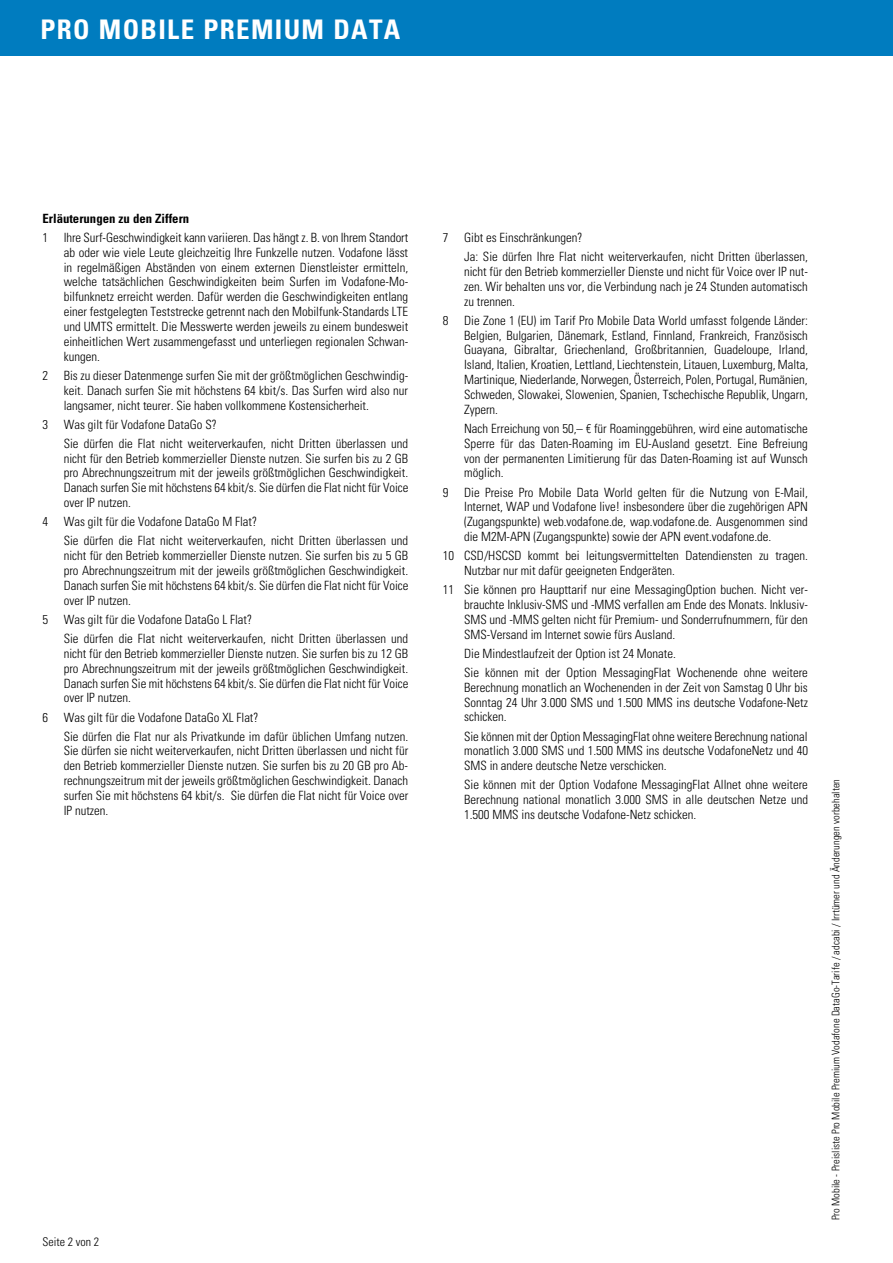
<style>
.page{position:relative;width:893px;height:1263px;background:#fff}
.page>*{position:absolute;margin:0;border:0;box-sizing:border-box;transform-origin:0 0}
.t1{font:700 condensed 27px "Univers";letter-spacing:.05em;color:#fff}
.t2{font:300 condensed 12.75px/14.9px "Univers";color:#000;text-align:justify}
.t3{font:700 condensed 12.75px "Univers";color:#000}
.t4{font:300 condensed 12px "Univers";color:#000}
.t5{font:300 condensed 10.5px "Univers";color:#000}
.s1{font-family:"Linotype Euro Font Gto P";font-weight:400;font-stretch:normal}
</style>
<div class="page">
<div style="left:0;top:0;width:893px;height:55px;background:#007cbf"></div>
<h1 class="t1" style="left:40px;top:13px;width:361px">PRO MOBILE PREMIUM DATA</h1>
<p class="t3" style="left:43px;top:210px;width:148px">Erläuterungen zu den Ziffern</p>
<p class="t2" style="left:64px;top:230px;width:346px;text-indent:-21px">1 Ihre Surf-Geschwindigkeit kann variieren. Das hängt z. B. von Ihrem Standort ab oder wie viele Leute gleichzeitig Ihre Funkzelle nutzen. Vodafone lässt in regelmäßigen Abständen von einem externen Dienstleister ermitteln, welche tatsächlichen Geschwindigkeiten beim Surfen im Vodafone-Mo&shy;bilfunknetz erreicht werden. Dafür werden die Geschwindigkeiten entlang einer festgelegten Teststrecke getrennt nach den Mobilfunk-Standards LTE und UMTS ermittelt. Die Messwerte werden jeweils zu einem bundesweit einheitlichen Wert zusammengefasst und unterliegen regionalen Schwan&shy;kungen.</p>
<p class="t2" style="left:64px;top:368px;width:346px;text-indent:-21px">2 Bis zu dieser Datenmenge surfen Sie mit der größtmöglichen Geschwindig&shy;keit. Danach surfen Sie mit höchstens 64 kbit/s. Das Surfen wird also nur langsamer, nicht teurer. Sie haben vollkommene Kostensicherheit.</p>
<p class="t2" style="left:64px;top:415px;width:346px;line-height:19px;text-indent:-21px">3 Was gilt für Vodafone DataGo S?<br>Sie dürfen die Flat nicht weiterverkaufen, nicht Dritten überlassen und</p>
<p class="t2" style="left:64px;top:451px;width:346px">nicht für den Betrieb kommerzieller Dienste nutzen. Sie surfen bis zu 2 GB pro Abrechnungszeitrum mit der jeweils größtmöglichen Geschwindigkeit.<br>Danach surfen Sie mit höchstens 64 kbit/s. Sie dürfen die Flat nicht für Voice over IP nutzen.</p>
<p class="t2" style="left:64px;top:512px;width:346px;line-height:19px;text-indent:-21px">4 Was gilt für die Vodafone DataGo M Flat?<br>Sie dürfen die Flat nicht weiterverkaufen, nicht Dritten überlassen und</p>
<p class="t2" style="left:64px;top:548px;width:346px">nicht für den Betrieb kommerzieller Dienste nutzen. Sie surfen bis zu 5 GB pro Abrechnungszeitrum mit der jeweils größtmöglichen Geschwindigkeit.<br>Danach surfen Sie mit höchstens 64 kbit/s. Sie dürfen die Flat nicht für Voice over IP nutzen.</p>
<p class="t2" style="left:64px;top:610px;width:346px;line-height:19px;text-indent:-21px">5 Was gilt für die Vodafone DataGo L Flat?<br>Sie dürfen die Flat nicht weiterverkaufen, nicht Dritten überlassen und</p>
<p class="t2" style="left:64px;top:646px;width:346px">nicht für den Betrieb kommerzieller Dienste nutzen. Sie surfen bis zu 12 GB pro Abrechnungszeitrum mit der jeweils größtmöglichen Geschwindigkeit.<br>Danach surfen Sie mit höchstens 64 kbit/s. Sie dürfen die Flat nicht für Voice over IP nutzen.</p>
<p class="t2" style="left:64px;top:707px;width:346px;line-height:19px;text-indent:-21px">6 Was gilt für die Vodafone DataGo XL Flat?<br>Sie dürfen die Flat nur als Privatkunde im dafür üblichen Umfang nutzen.</p>
<p class="t2" style="left:64px;top:743px;width:346px">Sie dürfen sie nicht weiterverkaufen, nicht Dritten überlassen und nicht für den Betrieb kommerzieller Dienste nutzen. Sie surfen bis zu 20 GB pro Ab&shy;rechnungszeitrum mit der jeweils größtmöglichen Geschwindigkeit. Danach surfen Sie mit höchstens 64 kbit/s. Sie dürfen die Flat nicht für Voice over IP nutzen.</p>
<p class="t4" style="left:43px;top:1235px;width:58px">Seite 2 von 2</p>
<p class="t2" style="left:464px;top:228px;width:345px;line-height:19px;text-indent:-21px">7 Gibt es Einschränkungen?<br>Ja: Sie dürfen Ihre Flat nicht weiterverkaufen, nicht Dritten überlassen,</p>
<p class="t2" style="left:464px;top:264px;width:345px">nicht für den Betrieb kommerzieller Dienste und nicht für Voice over IP nut&shy;zen. Wir behalten uns vor, die Verbindung nach je 24 Stunden automatisch zu trennen.</p>
<p class="t2" style="left:464px;top:313px;width:346px;text-indent:-21px">8 Die Zone 1 (EU) im Tarif Pro Mobile Data World umfasst folgende Länder:<br>Belgien, Bulgarien, Dänemark, Estland, Finnland, Frankreich, Französisch Guayana, Gibraltar, Griechenland, Großbritannien, Guadeloupe, Irland, Island, Italien, Kroatien, Lettland, Liechtenstein, Litauen, Luxemburg, Malta, Martinique, Niederlande, Norwegen, Österreich, Polen, Portugal, Rumänien, Schweden, Slowakei, Slowenien, Spanien, Tschechische Republik, Ungarn, Zypern.</p>
<p class="t2" style="left:464px;top:421px;width:345px">Nach Erreichung von 50,– <span class="s1">m</span> für Roaminggebühren, wird eine automatische Sperre für das Daten-Roaming im EU-Ausland gesetzt. Eine Befreiung von der permanenten Limitierung für das Daten-Roaming ist auf Wunsch möglich.</p>
<p class="t2" style="left:464px;top:485px;width:345px;text-indent:-21px">9 Die Preise Pro Mobile Data World gelten für die Nutzung von E-Mail, Internet, WAP und Vodafone live! insbesondere über die zugehörigen APN (Zugangspunkte) web.vodafone.de, wap.vodafone.de. Ausgenommen sind die M2M-APN (Zugangspunkte) sowie der APN event.vodafone.de.</p>
<p class="t2" style="left:464px;top:548px;width:345px;text-indent:-21px">10 CSD/HSCSD kommt bei leitungsvermittelten Datendiensten zu tragen.<br>Nutzbar nur mit dafür geeigneten Endgeräten.</p>
<p class="t2" style="left:464px;top:582px;width:345px;text-indent:-21px">11 Sie können pro Haupttarif nur eine MessagingOption buchen. Nicht ver&shy;brauchte Inklusiv-SMS und -MMS verfallen am Ende des Monats. Inklusiv-SMS und -MMS gelten nicht für Premium- und Sonderrufnummern, für den SMS-Versand im Internet sowie fürs Ausland.</p>
<p class="t2" style="left:464px;top:644px;width:345px;line-height:19px">Die Mindestlaufzeit der Option ist 24 Monate.<br>Sie können mit der Option MessagingFlat Wochenende ohne weitere</p>
<p class="t2" style="left:464px;top:680px;width:345px">Berechnung monatlich an Wochenenden in der Zeit von Samstag 0 Uhr bis Sonntag 24 Uhr 3.000 SMS und 1.500 MMS ins deutsche Vodafone-Netz schicken.</p>
<p class="t2" style="left:464px;top:729px;width:345px">Sie können mit der Option MessagingFlat ohne weitere Berechnung national monatlich 3.000 SMS und 1.500 MMS ins deutsche VodafoneNetz und 40<br>SMS in andere deutsche Netze verschicken.</p>
<p class="t2" style="left:464px;top:777px;width:345px">Sie können mit der Option Vodafone MessagingFlat Allnet ohne weitere Berechnung national monatlich 3.000 SMS in alle deutschen Netze und 1.500 MMS ins deutsche Vodafone-Netz schicken.</p>
<p class="t5" style="left:830px;top:1220px;width:443px;rotate:-90deg">Pro Mobile - Preisliste Pro Mobile Premium Vodafone DataGo-Tarife / adcabi / Irrtümer und Änderungen vorbehalten</p>
</div>
